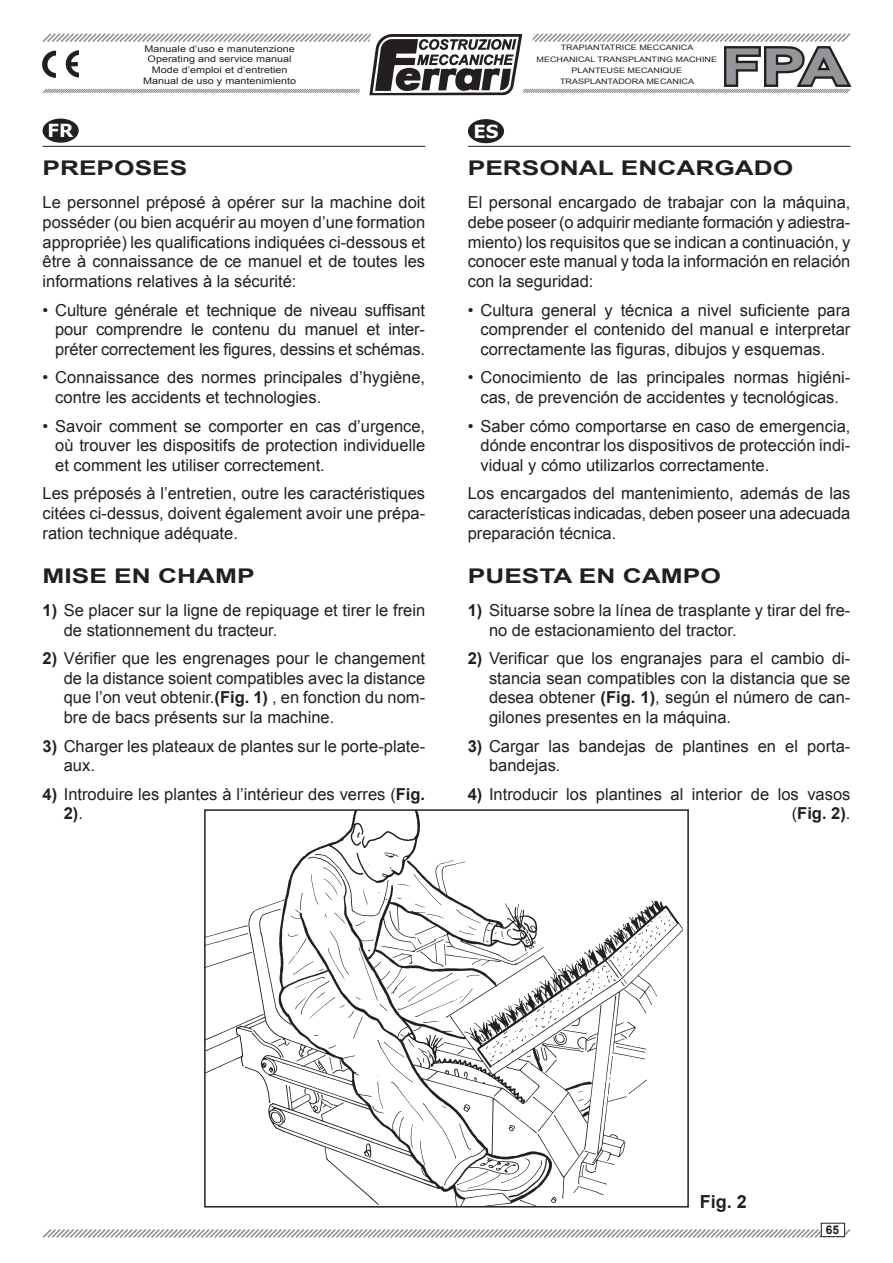
<style>
.page{position:relative;width:893px;height:1263px;background:#fff}
.page>*{position:absolute;margin:0;border:0;box-sizing:border-box;transform-origin:0 0}
.t1{font:700 50.4px "Arial";color:#939598;scale:1.3 1}
.t2{font:700 20.25px "Arial";color:#231f20;scale:1.3 1}
.t3{font:700 18px "Arial";color:#231f20}
.t4{font:700 18px "Verdana";color:#fff}
.t5{font:16.5px/19.8px "Arial";color:#231f20;text-align:justify}
.t6{font:700 12px "Arial";color:#231f20}
.t7{font:9px/10.8px "Arial";color:#231f20;text-align:center;scale:1.2 1}
.t8{font:7.5px/11.2px "Arial";color:#231f20;text-align:center;scale:1.2 1}
.s1{font-weight:700}
</style>
<div class="page">
<hr style="left:43px;top:146px;width:382px;height:1px;background:#231f20">
<div style="left:469px;top:120px;width:34px;height:22px;background:#231f20;border-radius:50%"></div>
<div style="left:468px;top:119px;width:36px;height:24px;border:2px solid #231f20;border-radius:50%"></div>
<hr style="left:468px;top:146px;width:382px;height:1px;background:#231f20">
<div style="left:43px;top:119px;width:35px;height:23px;background:#231f20;border-radius:50%"></div>
<div style="left:43px;top:119px;width:36px;height:24px;border:2px solid #231f20;border-radius:50%"></div>
<svg style="left:42px;top:1227px;width:809px;height:11px"></svg>
<div style="left:821px;top:1223px;width:23px;height:13px;background:#fff"></div>
<div style="left:821px;top:1223px;width:24px;height:14px;border:1px solid #231f20"></div>
<svg style="left:42px;top:33px;width:810px;height:63px"></svg>
<img style="left:207px;top:812px;width:476px;height:392px">
<div style="left:204px;top:809px;width:485px;height:398px;border:2px solid #231f20"></div>
<p class="t7" style="left:143px;top:43px;width:129px">Manuale d’uso e manutenzione<br>Operating and service manual<br>Mode d’emploi et d’entretien<br>Manual de uso y mantenimiento</p>
<p class="t4" style="left:48px;top:118px;width:27px">FR</p>
<p class="t4" style="left:473px;top:118px;width:27px">ES</p>
<p class="t8" style="left:537px;top:42px;width:152px">TRAPIANTATRICE MECCANICA<br>MECHANICAL TRANSPLANTING MACHINE<br>PLANTEUSE MECANIQUE<br>TRASPLANTADORA MECANICA</p>
<h1 class="t1" style="left:721px;top:33px;width:99px">FPA</h1>
<p class="t2" style="left:43px;top:155px;width:113px">PREPOSES</p>
<p class="t5" style="left:43px;top:193px;width:384px">Le personnel préposé à opérer sur la machine doit posséder (ou bien acquérir au moyen d’une formation appropriée) les qualifications indiquées ci-dessous et être à connaissance de ce manuel et de toutes les informations relatives à la sécurité:</p>
<p class="t5" style="left:55px;top:300px;width:371px;text-indent:-13px">• Culture générale et technique de niveau suffisant pour comprendre le contenu du manuel et inter&shy;préter correctement les figures, dessins et schémas.</p>
<p class="t5" style="left:55px;top:368px;width:371px;text-indent:-13px">• Connaissance des normes principales d’hygiène, contre les accidents et technologies.</p>
<p class="t5" style="left:55px;top:416px;width:371px;text-indent:-13px">• Savoir comment se comporter en cas d’urgence, où trouver les dispositifs de protection individuelle et comment les utiliser correctement.</p>
<p class="t5" style="left:43px;top:484px;width:384px">Les préposés à l’entretien, outre les caractéristiques citées ci-dessus, doivent également avoir une prépa&shy;ration technique adéquate.</p>
<p class="t2" style="left:43px;top:563px;width:165px">MISE EN CHAMP</p>
<p class="t5" style="left:64px;top:600px;width:363px;text-indent:-21px"><span class="s1">1)</span> Se placer sur la ligne de repiquage et tirer le frein de stationnement du tracteur.</p>
<p class="t5" style="left:64px;top:648px;width:363px;text-indent:-21px"><span class="s1">2)</span> Vérifier que les engrenages pour le changement de la distance soient compatibles avec la distance que l’on veut obtenir.<span class="s1">(Fig. 1)</span> , en fonction du nom&shy;bre de bacs présents sur la machine.</p>
<p class="t5" style="left:64px;top:736px;width:363px;text-indent:-21px"><span class="s1">3)</span> Charger les plateaux de plantes sur le porte-plate&shy;aux.</p>
<p class="t5" style="left:64px;top:784px;width:363px;text-indent:-21px"><span class="s1">4)</span> Introduire les plantes à l’intérieur des verres (<span class="s1">Fig.<br>2)</span>.</p>
<p class="t2" style="left:468px;top:155px;width:252px">PERSONAL ENCARGADO</p>
<p class="t5" style="left:468px;top:193px;width:384px">El personal encargado de trabajar con la máquina, debe poseer (o adquirir mediante formación y adiestra&shy;miento) los requisitos que se indican a continuación, y conocer este manual y toda la información en relación con la seguridad:</p>
<p class="t5" style="left:480px;top:300px;width:371px;text-indent:-13px">• Cultura general y técnica a nivel suficiente para comprender el contenido del manual e interpretar correctamente las figuras, dibujos y esquemas.</p>
<p class="t5" style="left:468px;top:368px;width:384px;text-align:center">• Conocimiento de las principales normas higiéni&shy;cas, de prevención de accidentes y tecnológicas.</p>
<p class="t5" style="left:480px;top:416px;width:371px;text-indent:-13px">• Saber cómo comportarse en caso de emergencia, dónde encontrar los dispositivos de protección indi&shy;vidual y cómo utilizarlos correctamente.</p>
<p class="t5" style="left:468px;top:484px;width:384px">Los encargados del mantenimiento, además de las características indicadas, deben poseer una adecuada preparación técnica.</p>
<p class="t2" style="left:468px;top:563px;width:196px">PUESTA EN CAMPO</p>
<p class="t5" style="left:489px;top:600px;width:363px;text-indent:-21px"><span class="s1">1)</span> Situarse sobre la línea de trasplante y tirar del fre&shy;no de estacionamiento del tractor.</p>
<p class="t5" style="left:489px;top:648px;width:363px;text-indent:-21px"><span class="s1">2)</span> Verificar que los engranajes para el cambio di&shy;stancia sean compatibles con la distancia que se desea obtener <span class="s1">(Fig. 1)</span>, según el número de can&shy;gilones presentes en la máquina.</p>
<p class="t5" style="left:489px;top:736px;width:363px;text-indent:-21px"><span class="s1">3)</span> Cargar las bandejas de plantines en el porta&shy;bandejas.</p>
<p class="t5" style="left:468px;top:784px;width:384px;text-align:right"><span class="s1">4)</span> Introducir los plantines al interior de los vasos (<span class="s1">Fig. 2)</span>.</p>
<p class="t3" style="left:700px;top:1189px;width:49px">Fig. 2</p>
<p class="t6" style="left:826px;top:1222px;width:15px">65</p>
</div>
